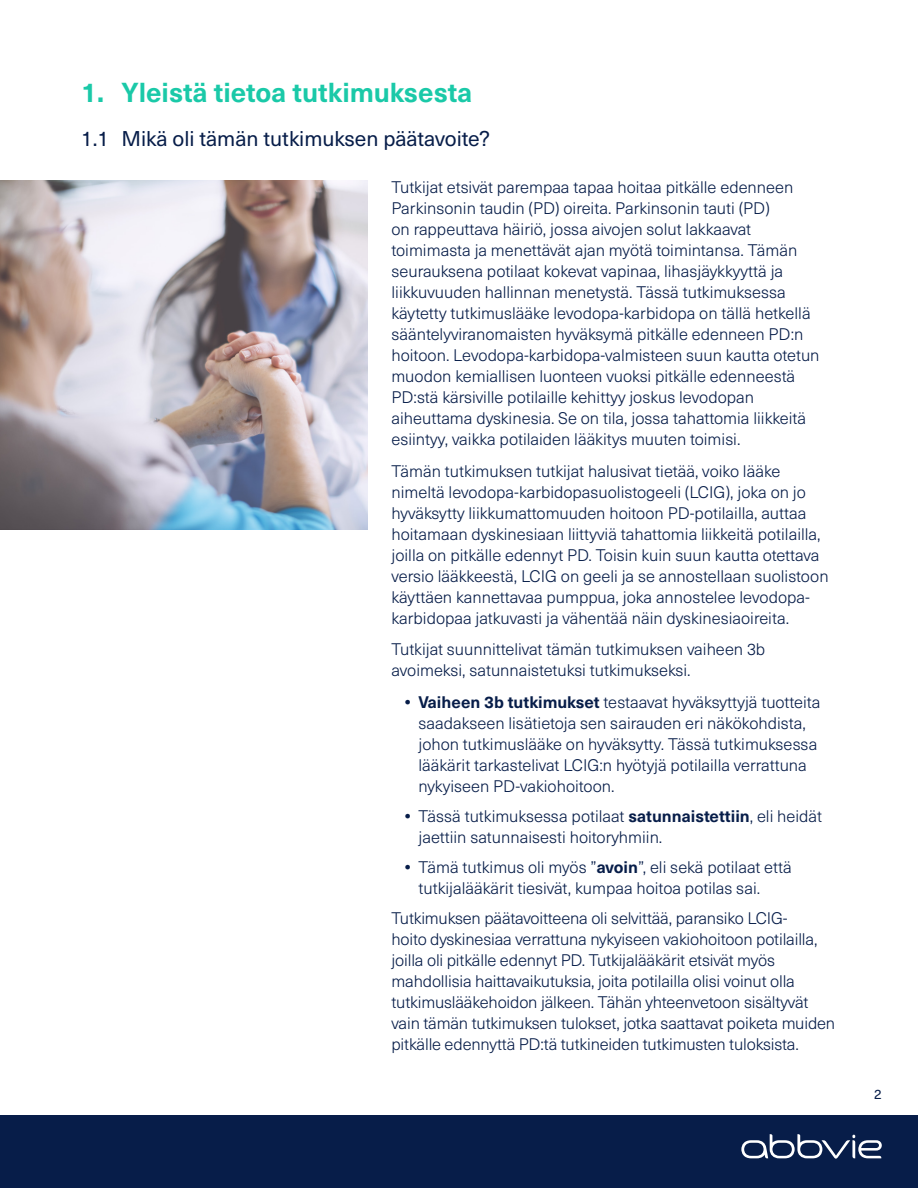
<style>
.page{position:relative;width:918px;height:1188px;background:#fff}
.page>*{position:absolute;margin:0;border:0;box-sizing:border-box;transform-origin:0 0}
.t1{font:700 27px "Neue Haas Unica Pro";color:#1ac9a8}
.t2{font:21px "Neue Haas Unica Pro";color:#071d49}
.t3{font:300 16.5px/21px "Neue Haas Unica Pro";color:#071d49}
.t4{font:13.5px "Neue Haas Unica Pro";color:#071d49}
.s1{font-weight:700}
</style>
<div class="page">
<img style="left:0;top:180px;width:368px;height:349px">
<div style="left:0;top:1115px;width:918px;height:73px;background:#071d49"></div>
<svg style="left:741px;top:1134px;width:141px;height:25px"></svg>
<h1 class="t1" style="left:81px;top:76px;width:393px">1. Yleistä tietoa tutkimuksesta</h1>
<p class="t2" style="left:81px;top:126px;width:411px">1.1 Mikä oli tämän tutkimuksen päätavoite?</p>
<p class="t3" style="left:392px;top:177px;width:430px">Tutkijat etsivät parempaa tapaa hoitaa pitkälle edenneen Parkinsonin taudin (PD) oireita. Parkinsonin tauti (PD)<br>on rappeuttava häiriö, jossa aivojen solut lakkaavat toimimasta ja menettävät ajan myötä toimintansa. Tämän seurauksena potilaat kokevat vapinaa, lihasjäykkyyttä ja liikkuvuuden hallinnan menetystä. Tässä tutkimuksessa käytetty tutkimuslääke levodopa-karbidopa on tällä hetkellä sääntelyviranomaisten hyväksymä pitkälle edenneen PD:n hoitoon. Levodopa-karbidopa-valmisteen suun kautta otetun muodon kemiallisen luonteen vuoksi pitkälle edenneestä PD:stä kärsiville potilaille kehittyy joskus levodopan aiheuttama dyskinesia. Se on tila, jossa tahattomia liikkeitä esiintyy, vaikka potilaiden lääkitys muuten toimisi.</p>
<p class="t3" style="left:392px;top:460px;width:439px">Tämän tutkimuksen tutkijat halusivat tietää, voiko lääke nimeltä levodopa-karbidopasuolistogeeli (LCIG), joka on jo hyväksytty liikkumattomuuden hoitoon PD-potilailla, auttaa hoitamaan dyskinesiaan liittyviä tahattomia liikkeitä potilailla, joilla on pitkälle edennyt PD. Toisin kuin suun kautta otettava versio lääkkeestä, LCIG on geeli ja se annostellaan suolistoon käyttäen kannettavaa pumppua, joka annostelee levodopa&shy;karbidopaa jatkuvasti ja vähentää näin dyskinesiaoireita.</p>
<p class="t3" style="left:392px;top:639px;width:375px">Tutkijat suunnittelivat tämän tutkimuksen vaiheen 3b avoimeksi, satunnaistetuksi tutkimukseksi.</p>
<p class="t3" style="left:418px;top:692px;width:404px;text-indent:-13px"><span class="s1">• Vaiheen 3b tutkimukset</span> testaavat hyväksyttyjä tuotteita saadakseen lisätietoja sen sairauden eri näkökohdista, johon tutkimuslääke on hyväksytty. Tässä tutkimuksessa lääkärit tarkastelivat LCIG:n hyötyjä potilailla verrattuna nykyiseen PD-vakiohoitoon.</p>
<p class="t3" style="left:418px;top:806px;width:405px;text-indent:-13px"><span class="s1">•</span> Tässä tutkimuksessa potilaat <span class="s1">satunnaistettiin</span>, eli heidät jaettiin satunnaisesti hoitoryhmiin.</p>
<p class="t3" style="left:418px;top:857px;width:375px;text-indent:-13px"><span class="s1">•</span> Tämä tutkimus oli myös ”<span class="s1">avoin</span>”, eli sekä potilaat että tutkijalääkärit tiesivät, kumpaa hoitoa potilas sai.</p>
<p class="t3" style="left:392px;top:908px;width:445px">Tutkimuksen päätavoitteena oli selvittää, paransiko LCIG-<br>hoito dyskinesiaa verrattuna nykyiseen vakiohoitoon potilailla, joilla oli pitkälle edennyt PD. Tutkijalääkärit etsivät myös mahdollisia haittavaikutuksia, joita potilailla olisi voinut olla tutkimuslääkehoidon jälkeen. Tähän yhteenvetoon sisältyvät vain tämän tutkimuksen tulokset, jotka saattavat poiketa muiden pitkälle edennyttä PD:tä tutkineiden tutkimusten tuloksista.</p>
<p class="t4" style="left:874px;top:1086px;width:9px">2</p>
</div>
